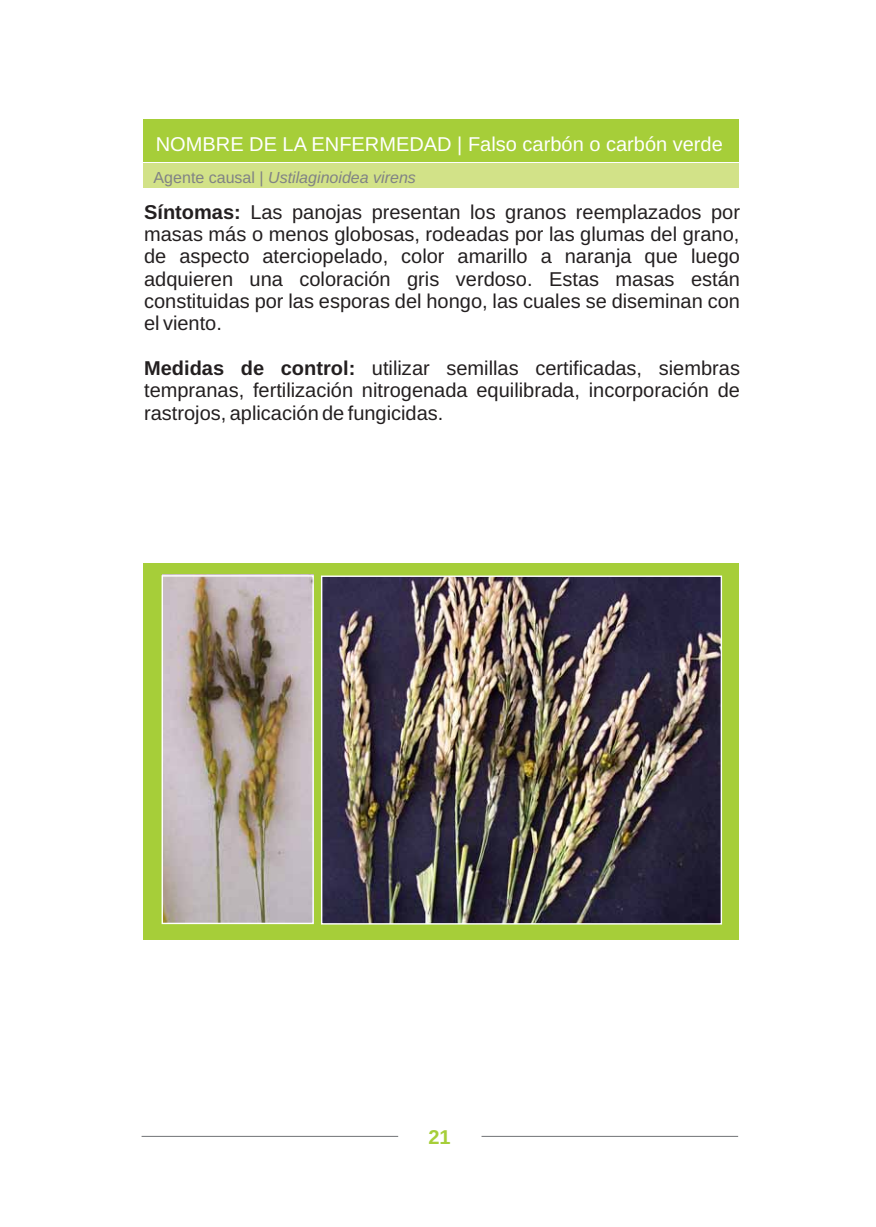
<style>
.page{position:relative;width:876px;height:1227px;background:#fff}
.page>*{position:absolute;margin:0;border:0;box-sizing:border-box;transform-origin:0 0}
.t1{font:20px/22.4px "Liberation Sans";color:#231f20;text-align:justify}
.t2{font:20px "Liberation Sans";color:#fff}
.t3{font:700 20px "Liberation Sans";color:#a6ce39}
.t4{font:italic 16px "Liberation Sans";color:#808285}
.s1{font-style:normal}
.s2{font-weight:700}
</style>
<div class="page">
<div style="left:143px;top:563px;width:596px;height:377px;background:#a6ce39"></div>
<svg style="left:141px;top:1135px;width:258px;height:2px"></svg>
<svg style="left:481px;top:1135px;width:257px;height:2px"></svg>
<div style="left:143px;top:120px;width:595px;height:42px;background:#a6ce39"></div>
<div style="left:143px;top:164px;width:595px;height:24px;background:#d2e288"></div>
<img style="left:323px;top:577px;width:396px;height:345px">
<div style="left:321px;top:575px;width:400px;height:349px;border:1px solid #fff"></div>
<img style="left:162px;top:574px;width:151px;height:348px">
<div style="left:161px;top:575px;width:153px;height:349px;border:1px solid #fff"></div>
<p class="t2" style="left:156px;top:137px;width:568px">NOMBRE DE LA ENFERMEDAD | Falso carbón o carbón verde</p>
<p class="t4" style="left:153px;top:171px;width:264px"><span class="s1">Agente causal |</span> Ustilaginoidea virens</p>
<p class="t1" style="left:144px;top:202px;width:597px"><span class="s2">Síntomas:</span> Las panojas presentan los granos reemplazados por masas más o menos globosas, rodeadas por las glumas del grano, de aspecto aterciopelado, color amarillo a naranja que luego adquieren una coloración gris verdoso. Estas masas están constituidas por las esporas del hongo, las cuales se diseminan con el viento.</p>
<p class="t1" style="left:144px;top:358px;width:597px"><span class="s2">Medidas de control:</span> utilizar semillas certificadas, siembras tempranas, fertilización nitrogenada equilibrada, incorporación de rastrojos, aplicación de fungicidas.</p>
<p class="t3" style="left:428px;top:1129px;width:24px">21</p>
</div>
